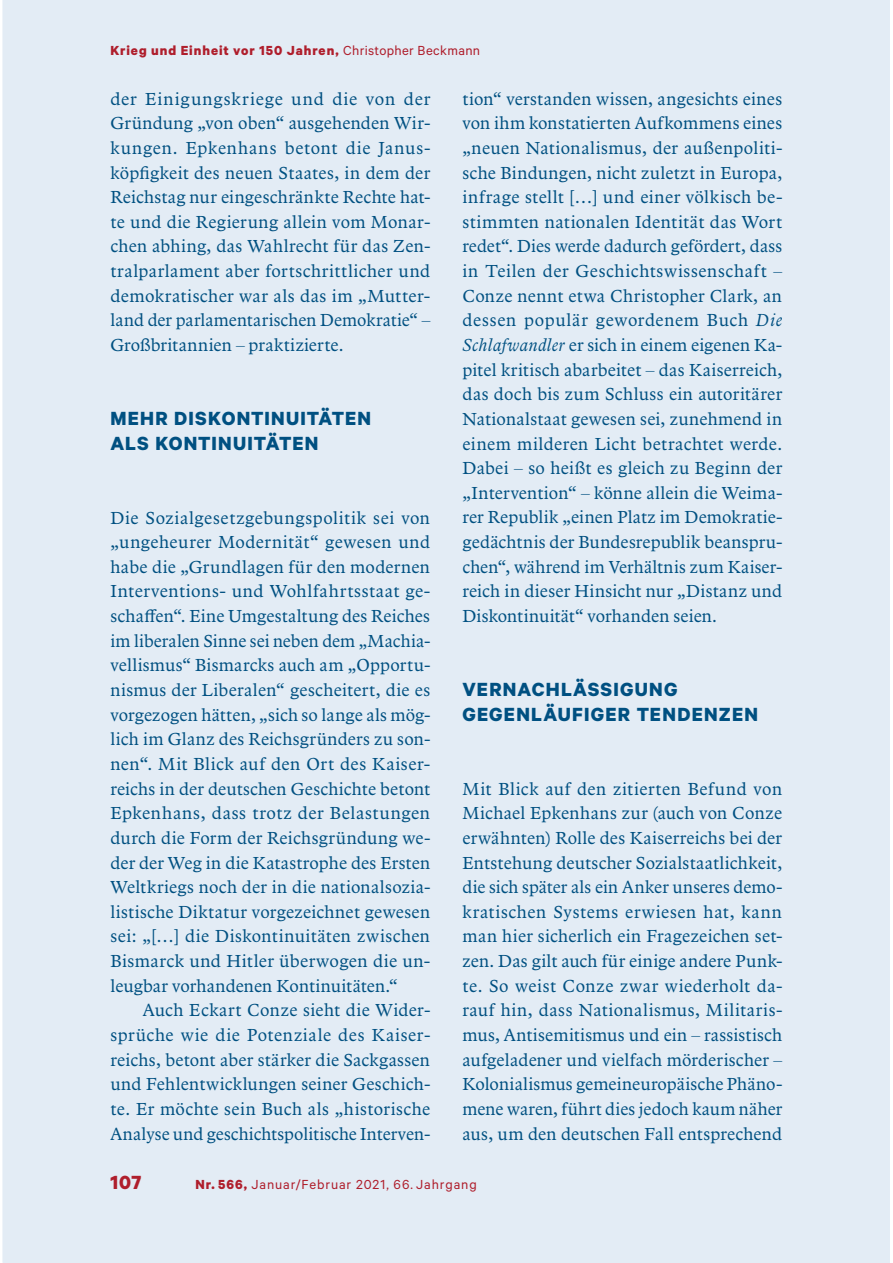
<style>
.page{position:relative;width:893px;height:1263px;background:#fff}
.page>*{position:absolute;margin:0;border:0;box-sizing:border-box;transform-origin:0 0}
.t1{font:700 21.45px/24.6px "Calibre";letter-spacing:.06em;color:#005081}
.t2{font:700 21.45px "Calibre";color:#af1e2c}
.t3{font:18px/24.6px "Arbesco DT";letter-spacing:.01em;color:#005081;text-align:justify}
.t4{font:700 14.85px "Calibre";letter-spacing:.065em;color:#af1e2c}
.t5{font:14.85px "Calibre";letter-spacing:.06em;color:#af1e2c}
.s1{font-weight:400}
.s2{font-style:italic}
.s3{font-weight:700}
</style>
<div class="page">
<div style="left:3px;top:0;width:887px;height:1263px;background:#e3ecf5"></div>
<p class="t4" style="left:110px;top:46px;width:371px">Krieg und Einheit vor 150 Jahren, <span class="s1">Christopher Beckmann</span></p>
<p class="t3" style="left:110px;top:88px;width:321px">der Einigungskriege und die von der Gründung „von oben“ ausgehenden Wir&shy;kungen. Epkenhans betont die Janus&shy;köpfigkeit des neuen Staates, in dem der Reichstag nur eingeschränkte Rechte hat&shy;te und die Regierung allein vom Monar&shy;chen abhing, das Wahlrecht für das Zen&shy;tral parlament aber fortschrittlicher und demokratischer war als das im „Mutter&shy;land der parlamentarischen Demokratie“ – Großbritannien – praktizierte.</p>
<p class="t1" style="left:110px;top:408px;width:262px">MEHR DISKONTINUITÄTEN<br>ALS KONTINUITÄTEN</p>
<p class="t3" style="left:110px;top:506px;width:321px">Die Sozialgesetzgebungspolitik sei von „ungeheurer Modernität“ gewesen und habe die „Grundlagen für den modernen Interventions- und Wohlfahrtsstaat ge&shy;schaffen“. Eine Umgestaltung des Reiches im liberalen Sinne sei neben dem „Machia&shy;vellismus“ Bismarcks auch am „Opportu&shy;nismus der Liberalen“ gescheitert, die es vorgezogen hätten, „sich so lange als mög&shy;lich im Glanz des Reichsgründers zu son&shy;nen“. Mit Blick auf den Ort des Kaiser&shy;reichs in der deutschen Geschichte betont Epkenhans, dass trotz der Belastungen durch die Form der Reichsgründung we&shy;der der Weg in die Katastrophe des Ersten Weltkriegs noch der in die nationalsozia&shy;listische Diktatur vorgezeichnet gewesen sei: „[…] die Diskontinuitäten zwischen Bismarck und Hitler überwogen die un&shy;leugbar vorhandenen Kontinuitäten.“</p>
<p class="t3" style="left:110px;top:999px;width:321px;text-indent:32px">Auch Eckart Conze sieht die Wider&shy;sprüche wie die Potenziale des Kaiser&shy;reichs, betont aber stärker die Sackgassen und Fehlentwicklungen seiner Geschich&shy;te. Er möchte sein Buch als „historische Analyse und geschichtspolitische Interven-</p>
<p class="t3" style="left:462px;top:88px;width:321px">tion“ verstanden wissen, angesichts eines von ihm konstatierten Aufkommens eines „neuen Nationalismus, der außenpoliti&shy;sche Bindungen, nicht zuletzt in Europa, infrage stellt […] und einer völkisch be&shy;stimmten nationalen Identität das Wort redet“. Dies werde dadurch gefördert, dass in Teilen der Geschichtswissenschaft – Conze nennt etwa Christopher Clark, an dessen populär gewordenem Buch <span class="s2">Die Schlafwandler</span> er sich in einem eigenen Ka&shy;pitel kritisch abarbeitet – das Kaiserreich, das doch bis zum Schluss ein autoritärer Nationalstaat gewesen sei, zunehmend in einem milderen Licht betrachtet werde.<br>Dabei – so heißt es gleich zu Beginn der „Intervention“ – könne allein die Weima&shy;rer Republik „einen Platz im Demokratie&shy;gedächtnis der Bundesrepublik beanspru&shy;chen“, während im Verhältnis zum Kaiser&shy;reich in dieser Hinsicht nur „Distanz und Diskontinuität“ vorhanden seien.</p>
<p class="t1" style="left:462px;top:679px;width:297px">VERNACHLÄSSIGUNG<br>GEGENLÄUFIGER TENDENZEN</p>
<p class="t3" style="left:462px;top:778px;width:321px">Mit Blick auf den zitierten Befund von Michael Epkenhans zur (auch von Conze erwähnten) Rolle des Kaiserreichs bei der Entstehung deutscher Sozialstaatlichkeit, die sich später als ein Anker unseres demo&shy;kratischen Systems erwiesen hat, kann man hier sicherlich ein Fragezeichen set&shy;zen. Das gilt auch für einige andere Punk&shy;te. So weist Conze zwar wiederholt da&shy;rauf hin, dass Nationalismus, Militaris&shy;mus, Antisemitismus und ein – rassistisch aufgeladener und vielfach mörderischer – Kolonialismus gemeineuropäische Phäno&shy;mene waren, führt dies jedoch kaum näher aus, um den deutschen Fall entsprechend</p>
<p class="t2" style="left:110px;top:1175px;width:33px">107</p>
<p class="t5" style="left:195px;top:1179px;width:283px"><span class="s3">Nr. 566,</span> Januar/Februar 2021, 66. Jahrgang</p>
</div>
